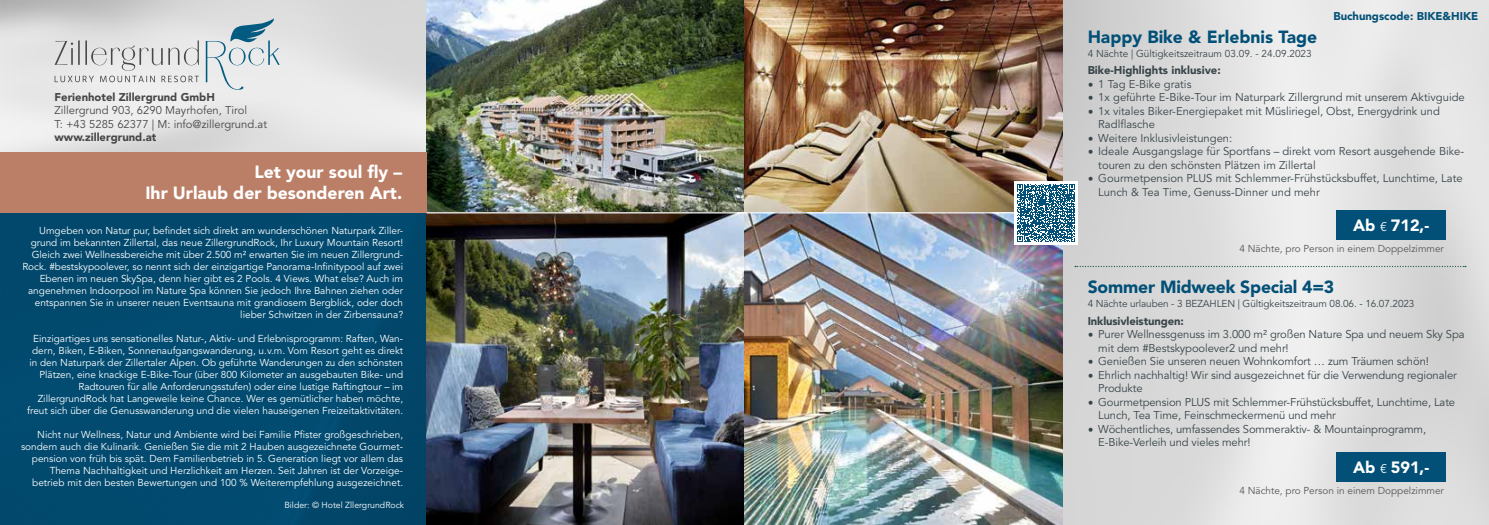
<style>
.page{position:relative;width:1489px;height:525px;background:#fff}
.page>*{position:absolute;margin:0;border:0;box-sizing:border-box;transform-origin:0 0}
.t1{font:900 17.5px "Avenir LT Std";letter-spacing:-.01em;color:#025077}
.t2{font:900 17.5px/21px "Avenir LT Std";color:#fff;text-align:right}
.t3{font:900 16.25px "Avenir LT Std";color:#fff}
.t4{font:11.25px/13.5px "Avenir LT Std";letter-spacing:-.01em;color:#38454a}
.t5{font:11.25px/13.5px "Avenir LT Std";color:#474746}
.t6{font:900 11.25px "Avenir LT Std";color:#38454a}
.t7{font:900 11.25px "Avenir LT Std";color:#474746}
.t8{font:900 11.25px "Avenir LT Std";color:#025077}
.t9{font:10px/12px "Avenir LT Std";color:#fff;text-align:right}
.t10{font:10px "Avenir LT Std";letter-spacing:-.01em;color:#38454a}
.t11{font:10px "Avenir LT Std";color:#575756}
.t12{font:8.75px "Avenir LT Std";color:#fff}
.s1{font-family:"Minion Pro";font-size:15px}
.s2{font-weight:400;font-size:12.5px}
</style>
<div class="page">
<img style="left:744px;top:0;width:744px;height:524px">
<img style="left:0;top:213px;width:744px;height:311px">
<img style="left:426px;top:0;width:318px;height:216px">
<div style="left:1336px;top:452px;width:109px;height:29px;background:#025077"></div>
<svg style="left:1075px;top:266px;width:390px;height:1px"></svg>
<div style="left:0;top:152px;width:426px;height:61px;background:#bb7f67"></div>
<hr style="left:426px;top:212px;width:636px;height:1px;background:#fff">
<div style="left:1336px;top:210px;width:109px;height:29px;background:#025077"></div>
<svg style="left:1014px;top:181px;width:63px;height:63px"></svg>
<svg style="left:1017px;top:184px;width:57px;height:57px"></svg>
<svg style="left:55px;top:40px;width:144px;height:42px;background:#d4d4d4"></svg>
<svg style="left:206px;top:18px;width:74px;height:72px;background:#c6d3d9"></svg>
<p class="t7" style="left:55px;top:90px;width:162px">Ferienhotel Zillergrund GmbH</p>
<p class="t5" style="left:55px;top:104px;width:214px">Zillergrund 903, 6290 Mayrhofen, Tirol<br>T: +43 5285 62377 | M: info@zillergrund.at</p>
<p class="t7" style="left:55px;top:130px;width:103px">www.zillergrund.at</p>
<h1 class="t2" style="left:145px;top:161px;width:258px">Let your soul fly –<br>Ihr Urlaub der besonderen Art.</h1>
<p class="t9" style="left:22px;top:224px;width:382px">Umgeben von Natur pur, befindet sich direkt am wunderschönen Naturpark Ziller&shy;grund im bekannten Zillertal, das neue ZillergrundRock, Ihr Luxury Mountain Resort!<br>Gleich zwei Wellnessbereiche mit über 2.500 m² erwarten Sie im neuen Zillergrund-Rock. #bestskypoolever, so nennt sich der einzigartige Panorama-Infinitypool auf zwei Ebenen im neuen SkySpa, denn hier gibt es 2 Pools. 4 Views. What else? Auch im angenehmen Indoorpool im Nature Spa können Sie jedoch Ihre Bahnen ziehen oder entspannen Sie in unserer neuen Eventsauna mit grandiosem Bergblick, oder doch lieber Schwitzen in der Zirbensauna?</p>
<p class="t9" style="left:27px;top:332px;width:377px">Einzigartiges uns sensationelles Natur-, Aktiv- und Erlebnisprogramm: Raften, Wan&shy;dern, Biken, E-Biken, Sonnenaufgangswanderung, u.v.m. Vom Resort geht es direkt in den Naturpark der Zillertaler Alpen. Ob geführte Wanderungen zu den schönsten Plätzen, eine knackige E-Bike-Tour (über 800 Kilometer an ausgebauten Bike- und Radtouren für alle Anforderungsstufen) oder eine lustige Raftingtour – im ZillergrundRock hat Langeweile keine Chance. Wer es gemütlicher haben möchte, freut sich über die Genusswanderung und die vielen hauseigenen Freizeitaktivitäten.</p>
<p class="t9" style="left:21px;top:428px;width:383px">Nicht nur Wellness, Natur und Ambiente wird bei Familie Pfister großgeschrieben, sondern auch die Kulinarik. Genießen Sie die mit 2 Hauben ausgezeichnete Gourmet&shy;pension von früh bis spät. Dem Familienbetrieb in 5. Generation liegt vor allem das Thema Nachhaltigkeit und Herzlichkeit am Herzen. Seit Jahren ist der Vorzeige&shy;betrieb mit den besten Bewertungen und 100 % Weiterempfehlung ausgezeichnet.</p>
<p class="t12" style="left:284px;top:500px;width:121px">Bilder: © Hotel ZllergrundRock</p>
<p class="t8" style="left:1333px;top:10px;width:146px">Buchungscode: BIKE&amp;HIKE</p>
<h1 class="t1" style="left:1087px;top:26px;width:231px">Happy Bike &amp; Erlebnis Tage</h1>
<p class="t10" style="left:1087px;top:47px;width:225px">4 Nächte | Gültigkeitszeitraum 03.09. - 24.09.2023</p>
<p class="t6" style="left:1087px;top:63px;width:134px">Bike-Highlights inklusive:</p>
<p class="t4" style="left:1087px;top:77px;width:105px"><span class="s1">•</span> 1 Tag E-Bike gratis</p>
<p class="t4" style="left:1087px;top:91px;width:379px"><span class="s1">•</span> 1x geführte E-Bike-Tour im Naturpark Zillergrund mit unserem Aktivguide</p>
<p class="t4" style="left:1098px;top:104px;width:343px;text-indent:-11px"><span class="s1">•</span> 1x vitales Biker-Energiepaket mit Müsliriegel, Obst, Energydrink und<br>Radlflasche</p>
<p class="t4" style="left:1087px;top:131px;width:146px"><span class="s1">•</span> Weitere Inklusivleistungen:</p>
<p class="t4" style="left:1098px;top:145px;width:367px;text-indent:-11px"><span class="s1">•</span> Ideale Ausgangslage für Sportfans – direkt vom Resort ausgehende Bike&shy;touren zu den schönsten Plätzen im Zillertal</p>
<p class="t4" style="left:1098px;top:172px;width:366px;text-indent:-11px"><span class="s1">•</span> Gourmetpension PLUS mit Schlemmer-Frühstücksbuffet, Lunchtime, Late<br>Lunch &amp; Tea Time, Genuss-Dinner und mehr</p>
<h2 class="t3" style="left:1352px;top:216px;width:77px">Ab <span class="s2">€</span> 712,-</h2>
<p class="t11" style="left:1239px;top:243px;width:206px">4 Nächte, pro Person in einem Doppelzimmer</p>
<h1 class="t1" style="left:1087px;top:276px;width:248px">Sommer Midweek Special 4=3</h1>
<p class="t10" style="left:1087px;top:298px;width:328px">4 Nächte urlauben - 3 BEZAHLEN | Gültigkeitszeitraum 08.06. - 16.07.2023</p>
<p class="t6" style="left:1087px;top:314px;width:98px">Inklusivleistungen:</p>
<p class="t4" style="left:1098px;top:328px;width:368px;text-indent:-11px"><span class="s1">•</span> Purer Wellnessgenuss im 3.000 m² großen Nature Spa und neuem Sky Spa mit dem #Bestskypoolever2 und mehr!</p>
<p class="t4" style="left:1087px;top:355px;width:343px"><span class="s1">•</span> Genießen Sie unseren neuen Wohnkomfort … zum Träumen schön!</p>
<p class="t4" style="left:1098px;top:368px;width:360px;text-indent:-11px"><span class="s1">•</span> Ehrlich nachhaltig! Wir sind ausgezeichnet für die Verwendung regionaler<br>Produkte</p>
<p class="t4" style="left:1098px;top:395px;width:358px;text-indent:-11px"><span class="s1">•</span> Gourmetpension PLUS mit Schlemmer-Frühstücksbuffet, Lunchtime, Late<br>Lunch, Tea Time, Feinschmeckermenü und mehr</p>
<p class="t4" style="left:1098px;top:422px;width:329px;text-indent:-11px"><span class="s1">•</span> Wöchentliches, umfassendes Sommeraktiv- &amp; Mountainprogramm,<br>E-Bike-Verleih und vieles mehr!</p>
<h2 class="t3" style="left:1352px;top:457px;width:77px">Ab <span class="s2">€</span> 591,-</h2>
<p class="t11" style="left:1239px;top:484px;width:206px">4 Nächte, pro Person in einem Doppelzimmer</p>
</div>
